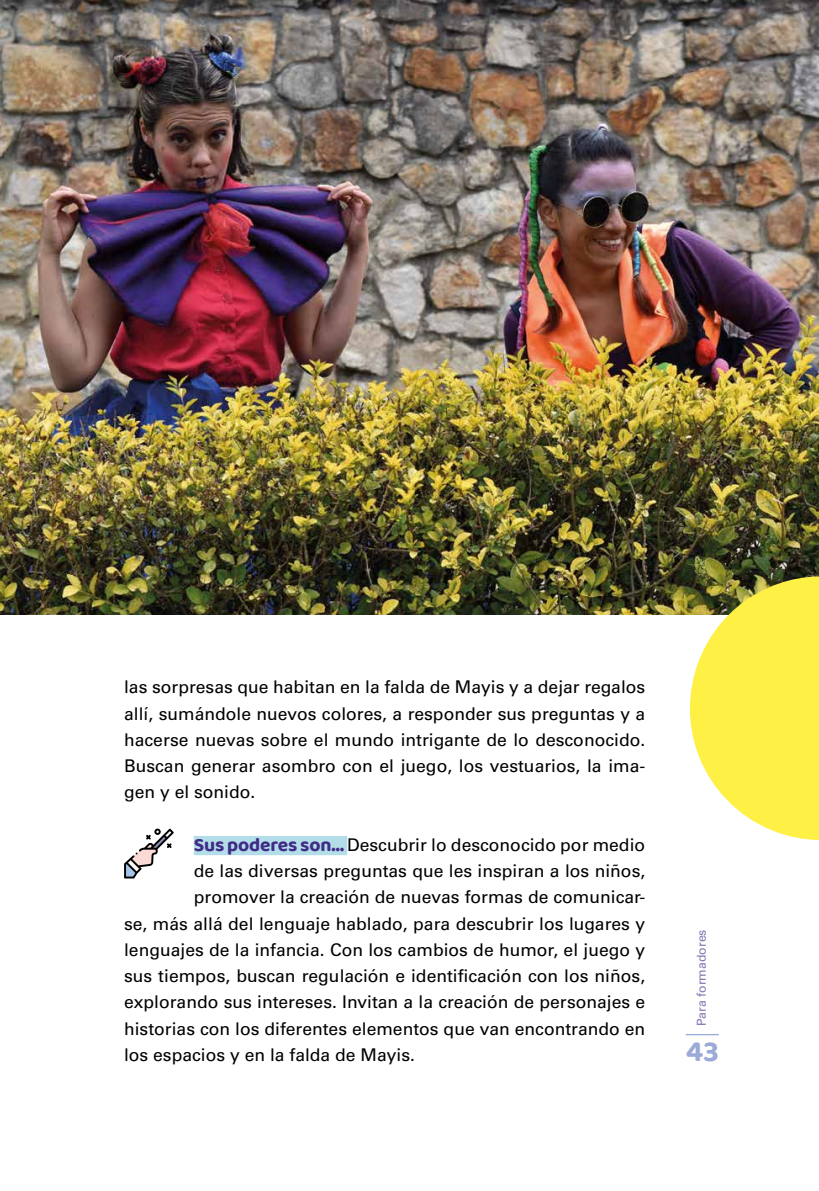
<style>
.page{position:relative;width:819px;height:1191px;background:#fff}
.page>*{position:absolute;margin:0;border:0;box-sizing:border-box;transform-origin:0 0}
.t1{font:700 29.75px "Baloo Tammudu 2";color:#9caad7}
.t2{font:17.5px/26.2px "Univers LT Std";color:#000;text-align:justify}
.t3{font:12.25px "Univers LT Std";color:#8673b3}
.s1{font-family:"Baloo Tammudu 2";font-weight:700;font-size:19.25px;color:#402b86}
</style>
<div class="page">
<hr style="left:685px;top:1034px;width:33px;height:1px;background:#9caad7">
<img style="left:0;top:0;width:819px;height:614px">
<div style="left:194px;top:836px;width:153px;height:19px;background:#b3dee9"></div>
<svg style="left:124px;top:828px;width:50px;height:50px"></svg>
<img style="left:674px;top:138px;width:145px;height:703px">
<p class="t2" style="left:124px;top:674px;width:522px">las sorpresas que habitan en la falda de Mayis y a dejar regalos allí, sumándole nuevos colores, a responder sus preguntas y a hacerse nuevas sobre el mundo intrigante de lo desconocido.<br>Buscan generar asombro con el juego, los vestuarios, la ima&shy;gen y el sonido.</p>
<p class="t2" style="left:194px;top:831px;width:453px"><span class="s1">Sus poderes son…</span> Descubrir lo desconocido por medio</p>
<p class="t2" style="left:194px;top:858px;width:453px">de las diversas preguntas que les inspiran a los niños,</p>
<p class="t2" style="left:194px;top:884px;width:453px">promover la creación de nuevas formas de comunicar-</p>
<p class="t2" style="left:124px;top:910px;width:522px">se, más allá del lenguaje hablado, para descubrir los lugares y</p>
<p class="t2" style="left:124px;top:936px;width:522px">lenguajes de la infancia. Con los cambios de humor, el juego y</p>
<p class="t2" style="left:124px;top:963px;width:522px">sus tiempos, buscan regulación e identificación con los niños,</p>
<p class="t2" style="left:124px;top:989px;width:522px">explorando sus intereses. Invitan a la creación de personajes e</p>
<p class="t2" style="left:124px;top:1015px;width:522px">historias con los diferentes elementos que van encontrando en</p>
<p class="t2" style="left:124px;top:1041px;width:292px">los espacios y en la falda de Mayis.</p>
<p class="t3" style="left:694px;top:1025px;width:98px;rotate:-90deg">Para formadores</p>
<h1 class="t1" style="left:685px;top:1033px;width:35px">43</h1>
</div>
